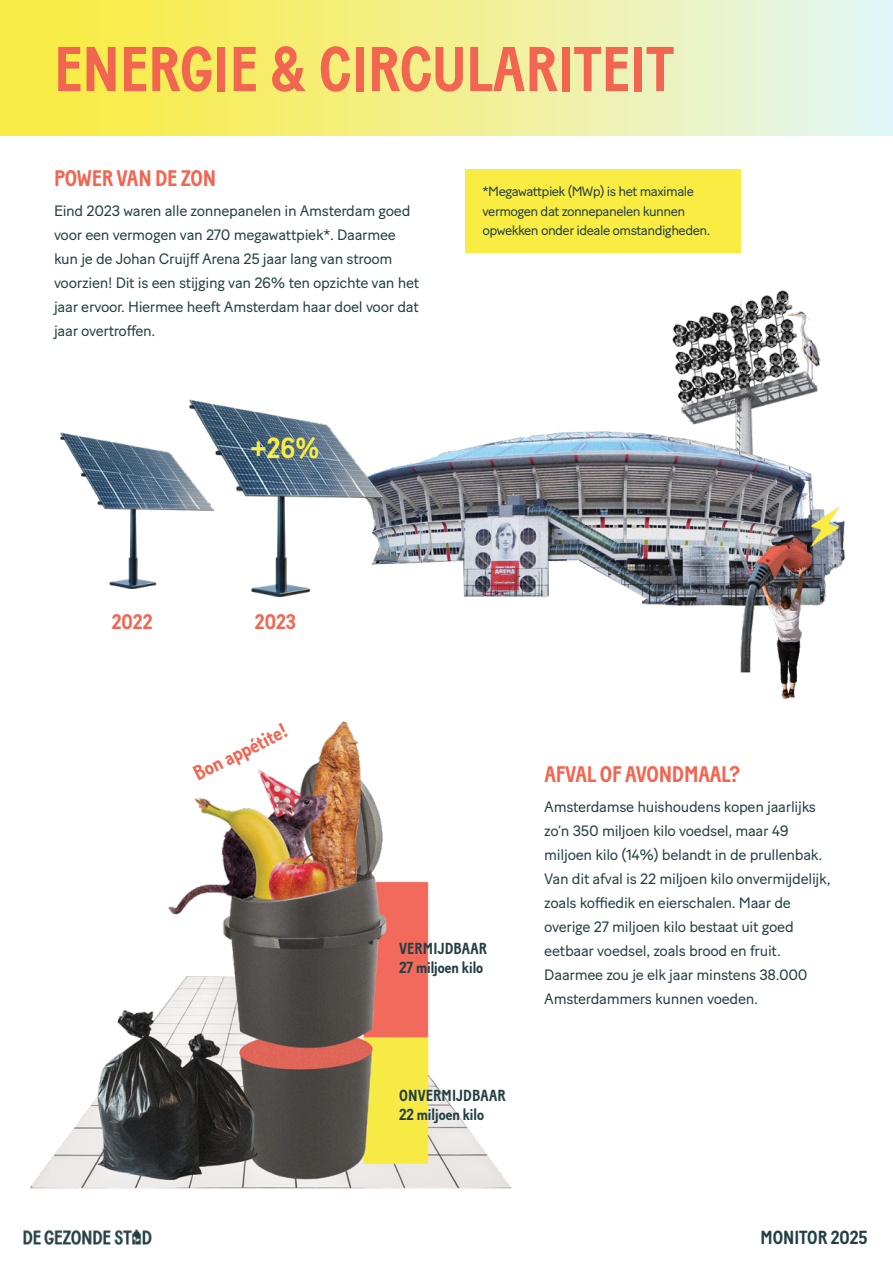
<style>
.page{position:relative;width:893px;height:1263px;background:#fff}
.page>*{position:absolute;margin:0;border:0;box-sizing:border-box;transform-origin:0 0}
.t1{font:700 63px "Baton";color:#f26651}
.t2{font:700 29.1px "Baton";color:#f9ed43}
.t3{font:700 22.5px "Baton";letter-spacing:-.01em;color:#f26651}
.t4{font:700 21px "Baton";color:#f26651}
.t5{font:700 18.9px "Baton";color:#243f42}
.t6{font:700 16.05px/19.2px "Baton";letter-spacing:.005em;color:#243f42}
.t7{font:15px/24px "Baton Turbo";letter-spacing:-.02em;color:#243f42}
.t8{font:13.5px/19.5px "Baton Turbo";letter-spacing:-.04em;color:#243f42}
</style>
<div class="page">
<img style="left:23px;top:1229px;width:129px;height:16px">
<div style="left:0;top:0;width:893px;height:136px;background:linear-gradient(to right,#fceb34,#e5f6f2)"></div>
<img style="left:383px;top:203px;width:462px;height:496px">
<img style="left:31px;top:721px;width:480px;height:468px">
<img style="left:61px;top:432px;width:129px;height:157px">
<img style="left:190px;top:399px;width:193px;height:197px">
<div style="left:466px;top:169px;width:275px;height:83px;background:#f9ed43"></div>
<h1 class="t1" style="left:54px;top:32px;width:622px">ENERGIE &amp; CIRCULARITEIT</h1>
<h3 class="t3" style="left:54px;top:165px;width:163px">POWER VAN DE ZON</h3>
<p class="t7" style="left:54px;top:197px;width:367px">Eind 2023 waren alle zonnepanelen in Amsterdam goed voor een vermogen van 270 megawattpiek*. Daarmee kun je de Johan Cruijff Arena 25 jaar lang van stroom voorzien! Dit is een stijging van 26% ten opzichte van het jaar ervoor. Hiermee heeft Amsterdam haar doel voor dat jaar overtroffen.</p>
<h2 class="t2" style="left:250px;top:431px;width:71px">+26%</h2>
<h3 class="t4" style="left:112px;top:609px;width:42px">2022</h3>
<h3 class="t4" style="left:255px;top:609px;width:43px">2023</h3>
<p class="t8" style="left:483px;top:181px;width:229px">*Megawattpiek (MWp) is het maximale vermogen dat zonnepanelen kunnen opwekken onder ideale omstandigheden.</p>
<h3 class="t4" style="left:189px;top:764px;width:104px;rotate:-27deg">Bon appétite!</h3>
<p class="t6" style="left:399px;top:939px;width:89px">VERMIJDBAAR<br>27 miljoen kilo</p>
<p class="t6" style="left:399px;top:1085px;width:108px">ONVERMIJDBAAR<br>22 miljoen kilo</p>
<h3 class="t3" style="left:544px;top:761px;width:198px">AFVAL OF AVONDMAAL?</h3>
<p class="t7" style="left:544px;top:794px;width:288px">Amsterdamse huishoudens kopen jaarlijks zo’n 350 miljoen kilo voedsel, maar 49 miljoen kilo (14%) belandt in de prullenbak.<br>Van dit afval is 22 miljoen kilo onvermijdelijk, zoals koffiedik en eierschalen. Maar de overige 27 miljoen kilo bestaat uit goed eetbaar voedsel, zoals brood en fruit.<br>Daarmee zou je elk jaar minstens 38.000<br>Amsterdammers kunnen voeden.</p>
<p class="t5" style="left:760px;top:1226px;width:109px">MONITOR 2025</p>
</div>
